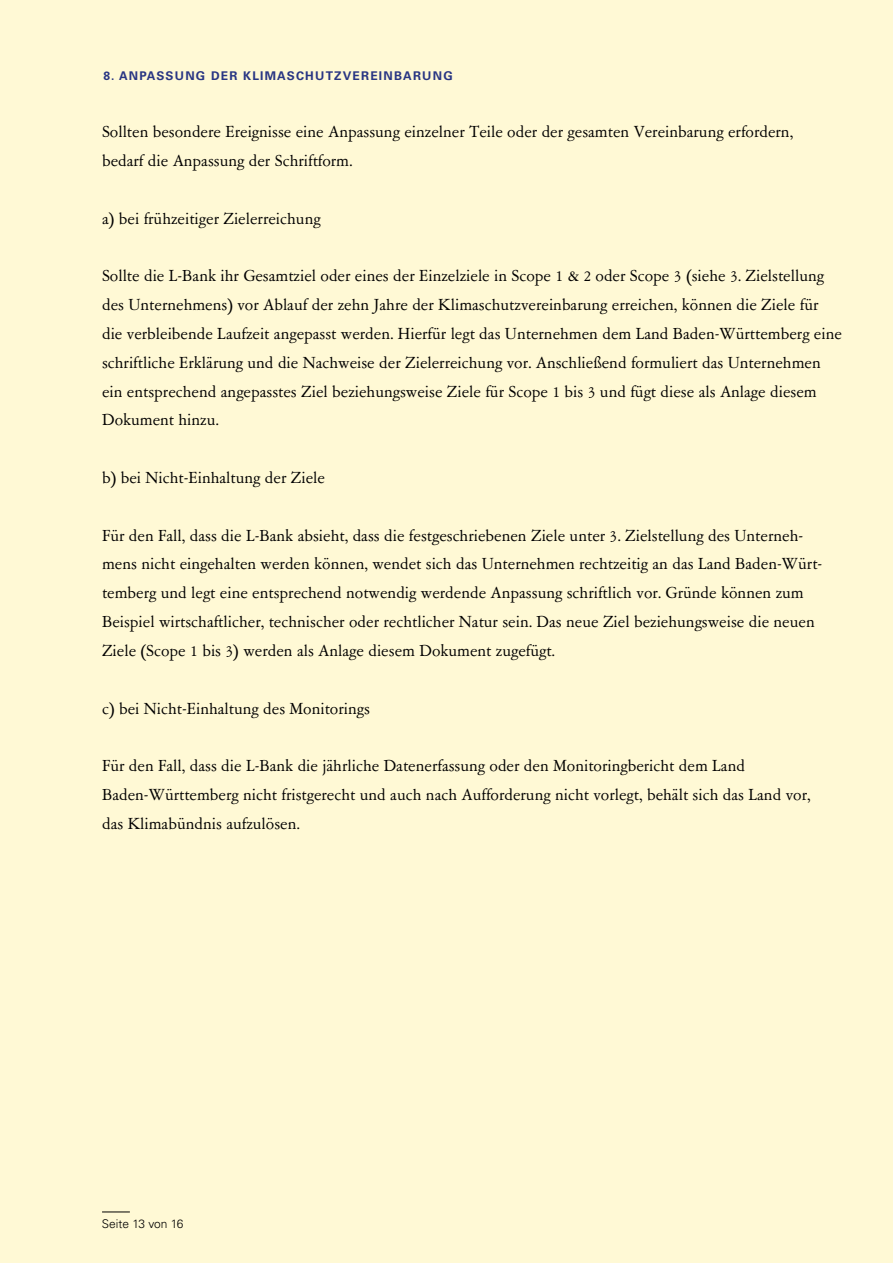
<style>
.page{position:relative;width:893px;height:1263px;background:#fff9d5}
.page>*{position:absolute;margin:0;border:0;box-sizing:border-box;transform-origin:0 0}
.P_Fließtext{font:18px/28.8px "Garamont Amst SB";color:#000}
.P_Fließtext-2{font:700 12px "Univers LT Pro 65";letter-spacing:.1em;color:#283583}
.t1{font:300 12px "Univers LT Pro 45";color:#000}
</style>
<div class="page">
<svg style="left:102px;top:1211px;width:28px;height:1px"></svg>
<p class="P_Fließtext-2" style="left:103px;top:68px;width:351px">8. ANPASSUNG DER KLIMASCHUTZVEREINBARUNG</p>
<p class="P_Fließtext" style="left:102px;top:118px;width:693px">Sollten besondere Ereignisse eine Anpassung einzelner Teile oder der gesamten Vereinbarung erfordern, bedarf die Anpassung der Schriftform.</p>
<h3 class="P_Fließtext" style="left:102px;top:205px;width:220px">a) bei frühzeitiger Zielerreichung</h3>
<p class="P_Fließtext" style="left:102px;top:262px;width:741px">Sollte die L-Bank ihr Gesamtziel oder eines der Einzelziele in Scope 1 &amp; 2 oder Scope 3 (siehe 3. Zielstellung des Unternehmens) vor Ablauf der zehn Jahre der Klimaschutzvereinbarung erreichen, können die Ziele für die verbleibende Laufzeit angepasst werden. Hierfür legt das Unternehmen dem Land Baden-Württemberg eine schriftliche Erklärung und die Nachweise der Zielerreichung vor. Anschließend formuliert das Unternehmen ein entsprechend angepasstes Ziel beziehungsweise Ziele für Scope 1 bis 3 und fügt diese als Anlage diesem Dokument hinzu.</p>
<h3 class="P_Fließtext" style="left:102px;top:464px;width:224px">b) bei Nicht-Einhaltung der Ziele</h3>
<p class="P_Fließtext" style="left:102px;top:522px;width:722px">Für den Fall, dass die L-Bank absieht, dass die festgeschriebenen Ziele unter 3. Zielstellung des Unterneh&shy;mens nicht eingehalten werden können, wendet sich das Unternehmen rechtzeitig an das Land Baden-Würt&shy;temberg und legt eine entsprechend notwendig werdende Anpassung schriftlich vor. Gründe können zum Beispiel wirtschaftlicher, technischer oder rechtlicher Natur sein. Das neue Ziel beziehungsweise die neuen Ziele (Scope 1 bis 3) werden als Anlage diesem Dokument zugefügt.</p>
<h3 class="P_Fließtext" style="left:102px;top:694px;width:269px">c) bei Nicht-Einhaltung des Monitorings</h3>
<p class="P_Fließtext" style="left:102px;top:752px;width:710px">Für den Fall, dass die L-Bank die jährliche Datenerfassung oder den Monitoringbericht dem Land<br>Baden-Württemberg nicht fristgerecht und auch nach Aufforderung nicht vorlegt, behält sich das Land vor, das Klimabündnis aufzulösen.</p>
<p class="t1" style="left:102px;top:1216px;width:83px">Seite 13 von 16</p>
</div>
